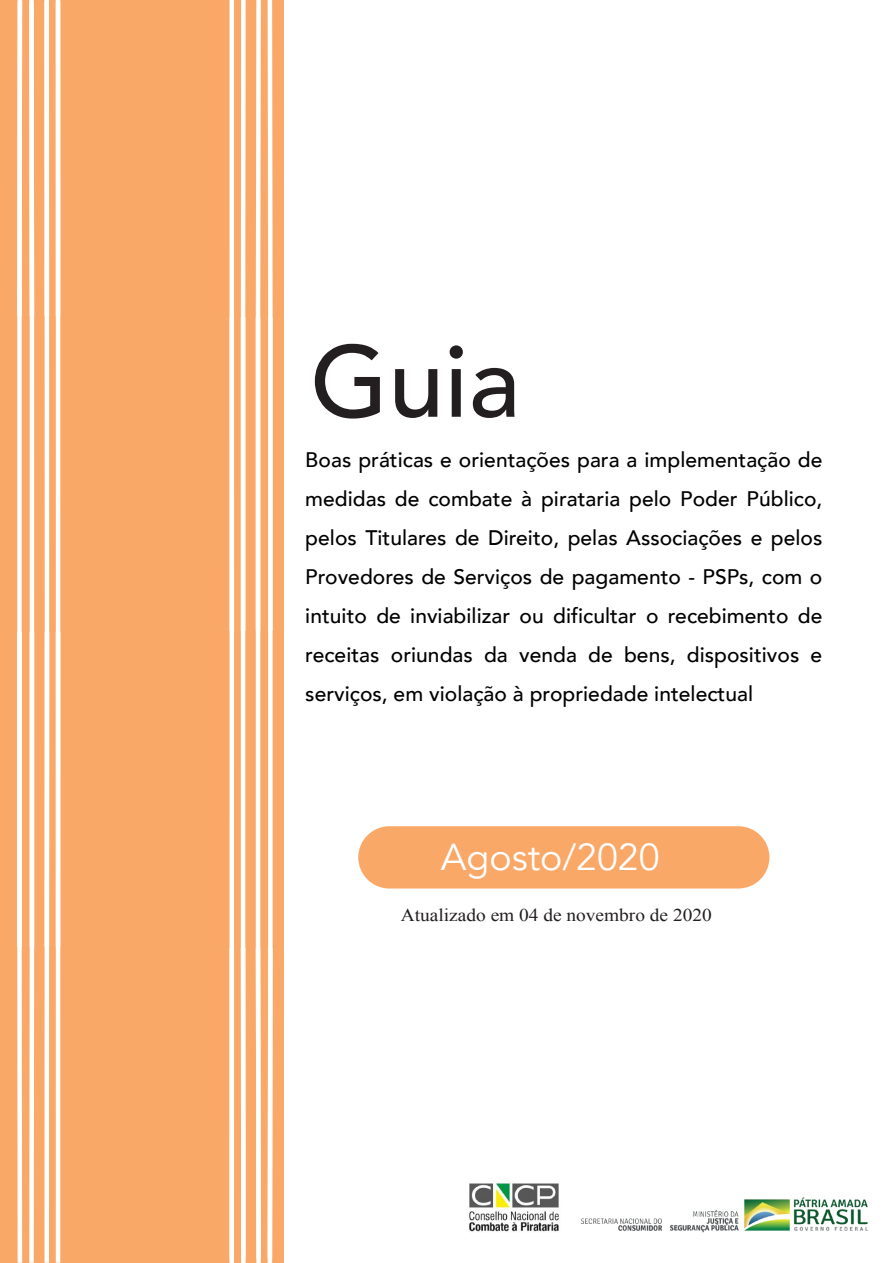
<style>
.page{position:relative;width:893px;height:1263px;background:#fff}
.page>*{position:absolute;margin:0;border:0;box-sizing:border-box;transform-origin:0 0}
.t1{font:500 100.5px "Avenir";color:#231f20}
.t2{font:37.5px "Avenir";color:#fff}
.t3{font:500 21px/39px "Avenir";color:#000001;text-align:justify}
.t4{font:18px "Times New Roman";color:#231f20;scale:1.08 1}
</style>
<div class="page">
<div style="left:0;top:0;width:198px;height:316px;background:#f9a868"></div>
<div style="left:85px;top:316px;width:199px;height:315px;background:#f9a868"></div>
<div style="left:0;top:631px;width:198px;height:317px;background:#f9a868"></div>
<div style="left:85px;top:948px;width:199px;height:315px;background:#f9a868"></div>
<div style="left:0;top:948px;width:198px;height:315px;background:#f9a868"></div>
<div style="left:85px;top:631px;width:199px;height:317px;background:#f9a868"></div>
<div style="left:0;top:316px;width:198px;height:315px;background:#f9a868"></div>
<div style="left:85px;top:0;width:199px;height:316px;background:#f9a868"></div>
<svg style="left:44px;top:0;width:17px;height:1263px"></svg>
<svg style="left:17px;top:0;width:18px;height:1263px"></svg>
<svg style="left:255px;top:0;width:18px;height:1263px"></svg>
<svg style="left:229px;top:0;width:17px;height:1263px"></svg>
<img style="left:469px;top:1181px;width:90px;height:51px">
<img style="left:580px;top:1197px;width:288px;height:36px">
<div style="left:358px;top:826px;width:411px;height:62px;background:#f9a868;border-radius:31px"></div>
<h1 class="t1" style="left:310px;top:295px;width:212px">Guia</h1>
<p class="t3" style="left:305px;top:439px;width:519px">Boas práticas e orientações para a implementação de medidas de combate à pirataria pelo Poder Público, pelos Titulares de Direito, pelas Associações e pelos Provedores de Serviços de pagamento - PSPs, com o intuito de inviabilizar ou dificultar o recebimento de receitas oriundas da venda de bens, dispositivos e serviços, em violação à propriedade intelectual</p>
<h2 class="t2" style="left:441px;top:834px;width:220px">Agosto/2020</h2>
<p class="t4" style="left:401px;top:903px;width:290px">Atualizado em 04 de novembro de 2020</p>
</div>
